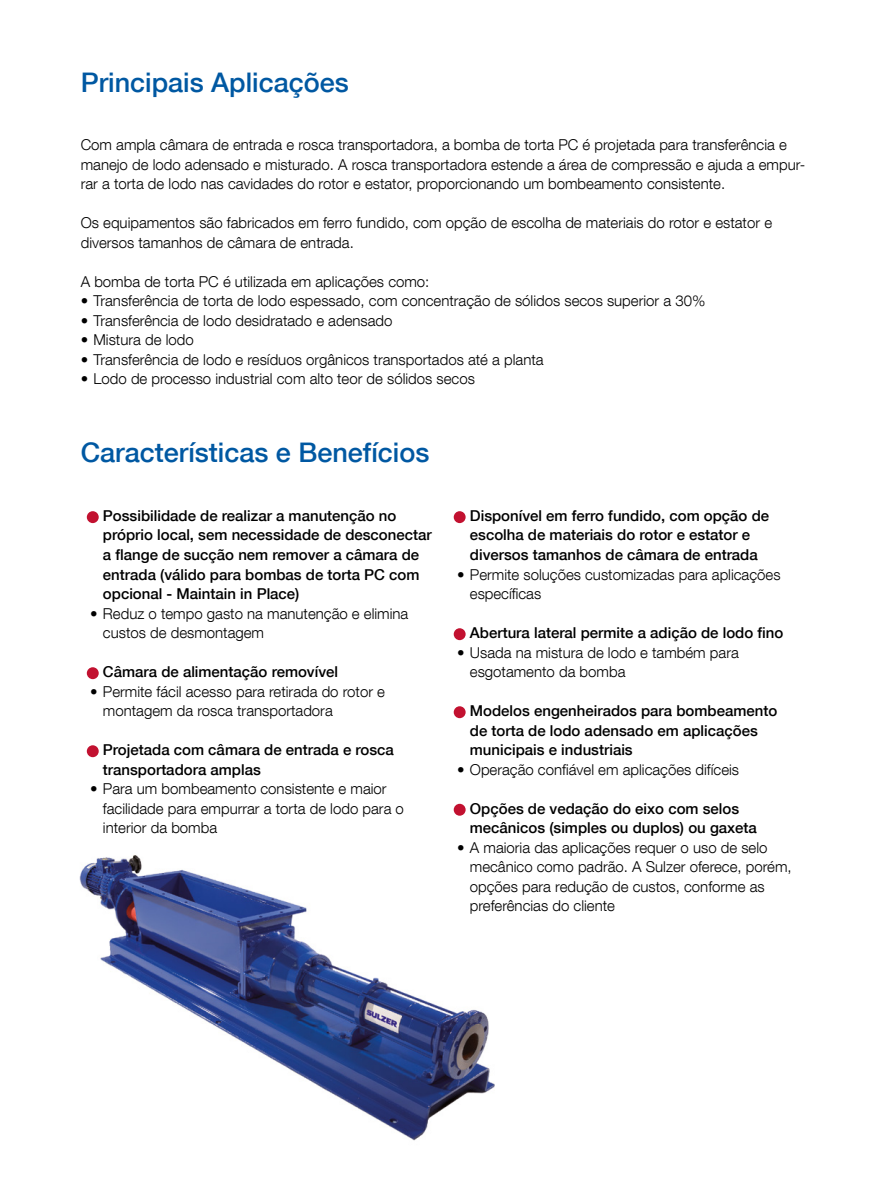
<style>
.page{position:relative;width:893px;height:1191px;background:#fff}
.page>*{position:absolute;margin:0;border:0;box-sizing:border-box;transform-origin:0 0}
.t1{font:500 27px "Helvetica Neue LT Com";color:#0058a2}
.Body_text{font:300 15px/19.5px "Helvetica Neue LT Com";color:#000}
.t2{font:500 15px/19.5px "Helvetica Neue LT Com";color:#000}
</style>
<div class="page">
<img style="left:79px;top:855px;width:416px;height:286px">
<div style="left:87px;top:511px;width:12px;height:12px;background:#c21130;border-radius:50%"></div>
<div style="left:87px;top:667px;width:12px;height:12px;background:#c21130;border-radius:50%"></div>
<div style="left:87px;top:745px;width:12px;height:12px;background:#c21130;border-radius:50%"></div>
<div style="left:454px;top:511px;width:12px;height:12px;background:#c21130;border-radius:50%"></div>
<div style="left:454px;top:628px;width:12px;height:12px;background:#c21130;border-radius:50%"></div>
<div style="left:454px;top:706px;width:12px;height:12px;background:#c21130;border-radius:50%"></div>
<div style="left:454px;top:804px;width:12px;height:11px;background:#c21130;border-radius:50%"></div>
<p class="t1" style="left:81px;top:66px;width:270px">Principais Aplicações</p>
<p class="Body_text" style="left:81px;top:135px;width:726px">Com ampla câmara de entrada e rosca transportadora, a bomba de torta PC é projetada para transferência e manejo de lodo adensado e misturado. A rosca transportadora estende a área de compressão e ajuda a empur&shy;rar a torta de lodo nas cavidades do rotor e estator, proporcionando um bombeamento consistente.</p>
<p class="Body_text" style="left:81px;top:213px;width:693px">Os equipamentos são fabricados em ferro fundido, com opção de escolha de materiais do rotor e estator e diversos tamanhos de câmara de entrada.</p>
<p class="Body_text" style="left:81px;top:271px;width:350px">A bomba de torta PC é utilizada em aplicações como:</p>
<p class="Body_text" style="left:81px;top:291px;width:626px">• Transferência de torta de lodo espessado, com concentração de sólidos secos superior a 30%</p>
<p class="Body_text" style="left:81px;top:310px;width:313px">• Transferência de lodo desidratado e adensado</p>
<p class="Body_text" style="left:81px;top:330px;width:115px">• Mistura de lodo</p>
<p class="Body_text" style="left:81px;top:349px;width:464px">• Transferência de lodo e resíduos orgânicos transportados até a planta</p>
<p class="Body_text" style="left:81px;top:369px;width:396px">• Lodo de processo industrial com alto teor de sólidos secos</p>
<p class="t1" style="left:81px;top:436px;width:350px">Características e Benefícios</p>
<p class="t2" style="left:103px;top:506px;width:330px;text-indent:-13px">• Possibilidade de realizar a manutenção no próprio local, sem necessidade de desconectar a flange de sucção nem remover a câmara de entrada (válido para bombas de torta PC com opcional - Maintain in Place)</p>
<p class="Body_text" style="left:103px;top:603px;width:307px;text-indent:-13px">• Reduz o tempo gasto na manutenção e elimina custos de desmontagem</p>
<p class="t2" style="left:90px;top:662px;width:249px">• Câmara de alimentação removível</p>
<p class="Body_text" style="left:103px;top:681px;width:284px;text-indent:-13px">• Permite fácil acesso para retirada do rotor e montagem da rosca transportadora</p>
<p class="t2" style="left:103px;top:740px;width:292px;text-indent:-13px">• Projetada com câmara de entrada e rosca transportadora amplas</p>
<p class="Body_text" style="left:103px;top:778px;width:302px;text-indent:-13px">• Para um bombeamento consistente e maior facilidade para empurrar a torta de lodo para o interior da bomba</p>
<p class="t2" style="left:457px;top:506px;width:314px;text-align:center">• Disponível em ferro fundido, com opção de escolha de materiais do rotor e estator e diversos tamanhos de câmara de entrada</p>
<p class="Body_text" style="left:470px;top:564px;width:312px;text-indent:-13px">• Permite soluções customizadas para aplicações específicas</p>
<p class="t2" style="left:457px;top:623px;width:328px">• Abertura lateral permite a adição de lodo fino</p>
<p class="Body_text" style="left:470px;top:642px;width:270px;text-indent:-13px">• Usada na mistura de lodo e também para esgotamento da bomba</p>
<p class="t2" style="left:470px;top:701px;width:309px;text-indent:-13px">• Modelos engenheirados para bombeamento de torta de lodo adensado em aplicações municipais e industriais</p>
<p class="Body_text" style="left:457px;top:759px;width:284px">• Operação confiável em aplicações difíceis</p>
<p class="t2" style="left:470px;top:798px;width:289px;text-indent:-13px">• Opções de vedação do eixo com selos mecânicos (simples ou duplos) ou gaxeta</p>
<p class="Body_text" style="left:470px;top:837px;width:323px;text-indent:-13px">• A maioria das aplicações requer o uso de selo mecânico como padrão. A Sulzer oferece, porém, opções para redução de custos, conforme as preferências do cliente</p>
</div>
